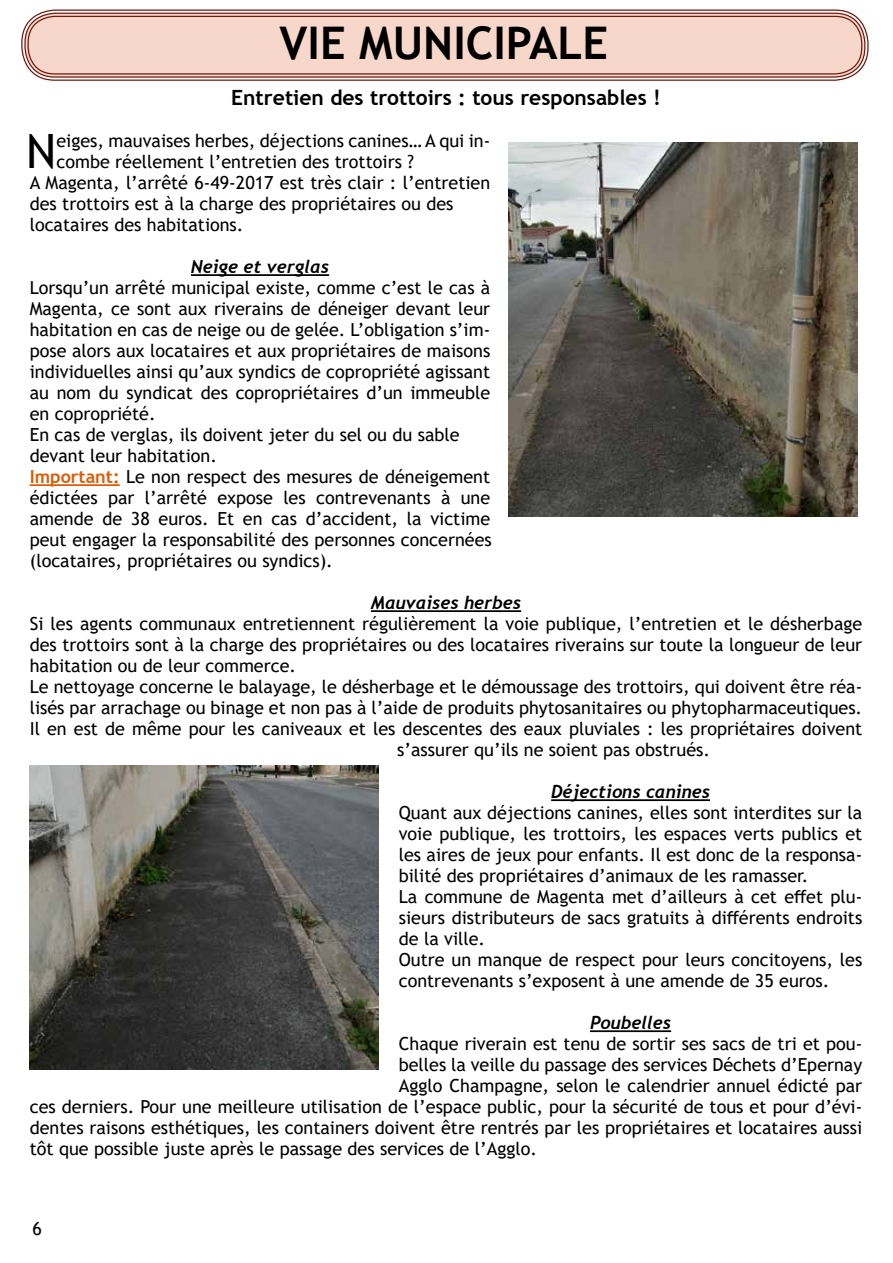
<style>
.page{position:relative;width:893px;height:1263px;background:#fff}
.page>*{position:absolute;margin:0;border:0;box-sizing:border-box;transform-origin:0 0}
.t1{font:47.4px "Trebuchet MS";color:#000}
.t2{font:700 45px "Trebuchet MS";color:#000}
.t3{font:700 21px "Trebuchet MS";color:#000}
.t4{font:18px/21px "Trebuchet MS";color:#000}
.t5{font:italic 700 18px "Trebuchet";color:#000}
.s1{font-weight:700;color:#da5d07}
</style>
<div class="page">
<hr style="left:191px;top:274px;width:138px;height:2px;background:#000">
<hr style="left:30px;top:484px;width:90px;height:2px;background:#da5d07">
<hr style="left:371px;top:610px;width:150px;height:2px;background:#000">
<hr style="left:551px;top:799px;width:159px;height:2px;background:#000">
<hr style="left:590px;top:1030px;width:81px;height:2px;background:#000">
<img style="left:508px;top:142px;width:349px;height:375px">
<img style="left:30px;top:765px;width:349px;height:304px">
<div style="left:21px;top:10px;width:848px;height:71px;border:1px solid #70190d;border-radius:33px"></div>
<svg style="left:24px;top:12px;width:842px;height:66px;background:#efcec2"></svg>
<div style="left:28px;top:16px;width:834px;height:59px;border:1px solid #70190d;border-radius:27px"></div>
<h2 class="t2" style="left:280px;top:15px;width:330px">VIE MUNICIPALE</h2>
<p class="t3" style="left:231px;top:84px;width:431px">Entretien des trottoirs : tous responsables !</p>
<h1 class="t1" style="left:26px;top:121px;width:32px">N</h1>
<p class="t4" style="left:57px;top:130px;width:435px">eiges, mauvaises herbes, déjections canines… A qui in-</p>
<p class="t4" style="left:57px;top:151px;width:359px">combe réellement l’entretien des trottoirs ?</p>
<p class="t4" style="left:30px;top:172px;width:462px">A Magenta, l’arrêté 6-49-2017 est très clair : l’entretien</p>
<p class="t4" style="left:30px;top:193px;width:425px">des trottoirs est à la charge des propriétaires ou des</p>
<p class="t4" style="left:30px;top:214px;width:215px">locataires des habitations.</p>
<p class="t5" style="left:191px;top:255px;width:140px">Neige et verglas</p>
<p class="t4" style="left:30px;top:277px;width:463px">Lorsqu’un arrêté municipal existe, comme c’est le cas à Magenta, ce sont aux riverains de déneiger devant leur habitation en cas de neige ou de gelée. L’obligation s’im&shy;pose alors aux locataires et aux propriétaires de maisons individuelles ainsi qu’aux syndics de copropriété agissant au nom du syndicat des copropriétaires d’un immeuble en copropriété.<br>En cas de verglas, ils doivent jeter du sel ou du sable devant leur habitation.<br><span class="s1">Important:</span> Le non respect des mesures de déneigement édictées par l’arrêté expose les contrevenants à une amende de 38 euros. Et en cas d’accident, la victime peut engager la responsabilité des personnes concernées (locataires, propriétaires ou syndics).</p>
<p class="t5" style="left:371px;top:591px;width:152px">Mauvaises herbes</p>
<p class="t4" style="left:30px;top:613px;width:834px">Si les agents communaux entretiennent régulièrement la voie publique, l’entretien et le désherbage</p>
<p class="t4" style="left:30px;top:634px;width:834px">des trottoirs sont à la charge des propriétaires ou des locataires riverains sur toute la longueur de leur</p>
<p class="t4" style="left:30px;top:655px;width:268px">habitation ou de leur commerce.</p>
<p class="t4" style="left:30px;top:676px;width:834px">Le nettoyage concerne le balayage, le désherbage et le démoussage des trottoirs, qui doivent être réa-</p>
<p class="t4" style="left:30px;top:697px;width:834px">lisés par arrachage ou binage et non pas à l’aide de produits phytosanitaires ou phytopharmaceutiques.</p>
<p class="t4" style="left:30px;top:718px;width:834px">Il en est de même pour les caniveaux et les descentes des eaux pluviales : les propriétaires doivent</p>
<p class="t4" style="left:397px;top:739px;width:314px">s’assurer qu’ils ne soient pas obstrués.</p>
<p class="t5" style="left:551px;top:780px;width:160px">Déjections canines</p>
<p class="t4" style="left:399px;top:802px;width:465px">Quant aux déjections canines, elles sont interdites sur la voie publique, les trottoirs, les espaces verts publics et les aires de jeux pour enfants. Il est donc de la responsa&shy;bilité des propriétaires d’animaux de les ramasser.<br>La commune de Magenta met d’ailleurs à cet effet plu&shy;sieurs distributeurs de sacs gratuits à différents endroits de la ville.<br>Outre un manque de respect pour leurs concitoyens, les contrevenants s’exposent à une amende de 35 euros.</p>
<p class="t5" style="left:590px;top:1011px;width:83px">Poubelles</p>
<p class="t4" style="left:399px;top:1033px;width:465px">Chaque riverain est tenu de sortir ses sacs de tri et pou-</p>
<p class="t4" style="left:399px;top:1054px;width:465px">belles la veille du passage des services Déchets d’Epernay</p>
<p class="t4" style="left:399px;top:1075px;width:465px">Agglo Champagne, selon le calendrier annuel édicté par</p>
<p class="t4" style="left:30px;top:1096px;width:834px">ces derniers. Pour une meilleure utilisation de l’espace public, pour la sécurité de tous et pour d’évi-</p>
<p class="t4" style="left:30px;top:1117px;width:834px">dentes raisons esthétiques, les containers doivent être rentrés par les propriétaires et locataires aussi</p>
<p class="t4" style="left:30px;top:1138px;width:509px">tôt que possible juste après le passage des services de l’Agglo.</p>
<p class="t4" style="left:32px;top:1218px;width:11px">6</p>
</div>
